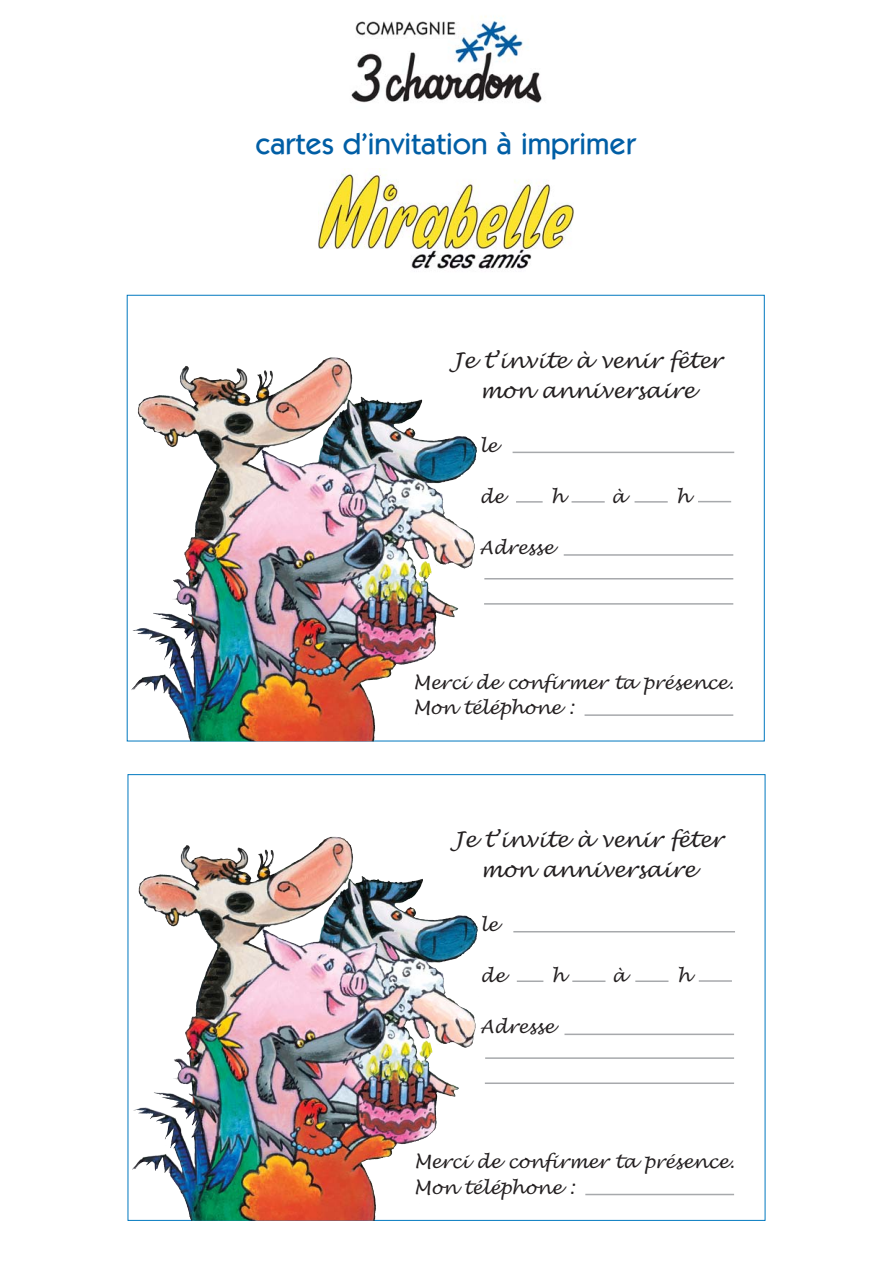
<style>
.page{position:relative;width:893px;height:1263px;background:#fff}
.page>*{position:absolute;margin:0;border:0;box-sizing:border-box;transform-origin:0 0}
.t1{font:500 30px "Itc Kabel";color:#005ea5}
.t2{font:italic 21px/29.7px "Lucida Handwriting";color:#231f20;text-align:center}
.t3{font:italic 18px/25.5px "Lucida Handwriting";color:#231f20}
</style>
<div class="page">
<img style="left:131px;top:357px;width:604px;height:382px">
<img style="left:344px;top:359px;width:103px;height:82px">
<hr style="left:513px;top:452px;width:221px;height:1px;background:#a7a9ac">
<hr style="left:585px;top:714px;width:148px;height:2px;background:#a7a9ac">
<hr style="left:484px;top:578px;width:249px;height:1px;background:#a7a9ac">
<hr style="left:484px;top:603px;width:249px;height:2px;background:#a7a9ac">
<hr style="left:564px;top:554px;width:169px;height:2px;background:#a7a9ac">
<hr style="left:516px;top:501px;width:27px;height:2px;background:#a7a9ac">
<hr style="left:572px;top:501px;width:33px;height:2px;background:#a7a9ac">
<hr style="left:635px;top:501px;width:33px;height:2px;background:#a7a9ac">
<hr style="left:698px;top:501px;width:33px;height:1px;background:#a7a9ac">
<img style="left:132px;top:836px;width:603px;height:383px">
<img style="left:344px;top:839px;width:104px;height:81px">
<hr style="left:513px;top:931px;width:222px;height:1px;background:#a7a9ac">
<hr style="left:585px;top:1194px;width:149px;height:1px;background:#a7a9ac">
<hr style="left:485px;top:1057px;width:249px;height:2px;background:#a7a9ac">
<hr style="left:485px;top:1082px;width:249px;height:2px;background:#a7a9ac">
<hr style="left:564px;top:1033px;width:170px;height:2px;background:#a7a9ac">
<hr style="left:517px;top:980px;width:26px;height:2px;background:#a7a9ac">
<hr style="left:572px;top:980px;width:33px;height:2px;background:#a7a9ac">
<hr style="left:635px;top:980px;width:33px;height:2px;background:#a7a9ac">
<hr style="left:699px;top:980px;width:33px;height:2px;background:#a7a9ac">
<img style="left:318px;top:169px;width:256px;height:101px">
<img style="left:351px;top:16px;width:191px;height:87px">
<h1 class="t1" style="left:255px;top:133px;width:382px">cartes d’invitation à imprimer</h1>
<p class="t2" style="left:452px;top:348px;width:271px">Je t’invite à venir fêter mon anniversaire</p>
<p class="t3" style="left:479px;top:434px;width:19px">le</p>
<p class="t3" style="left:479px;top:485px;width:26px">de</p>
<p class="t3" style="left:551px;top:485px;width:15px">h</p>
<p class="t3" style="left:611px;top:485px;width:16px">à</p>
<p class="t3" style="left:676px;top:485px;width:15px">h</p>
<p class="t3" style="left:479px;top:536px;width:76px">Adresse</p>
<p class="t3" style="left:413px;top:671px;width:322px">Merci de confirmer ta présence.<br>Mon téléphone :</p>
<p class="t2" style="left:453px;top:827px;width:271px">Je t’invite à venir fêter mon anniversaire</p>
<p class="t3" style="left:480px;top:914px;width:19px">le</p>
<p class="t3" style="left:480px;top:965px;width:26px">de</p>
<p class="t3" style="left:552px;top:965px;width:15px">h</p>
<p class="t3" style="left:612px;top:965px;width:16px">à</p>
<p class="t3" style="left:677px;top:965px;width:15px">h</p>
<p class="t3" style="left:480px;top:1016px;width:76px">Adresse</p>
<p class="t3" style="left:414px;top:1151px;width:322px">Merci de confirmer ta présence.<br>Mon téléphone :</p>
</div>
